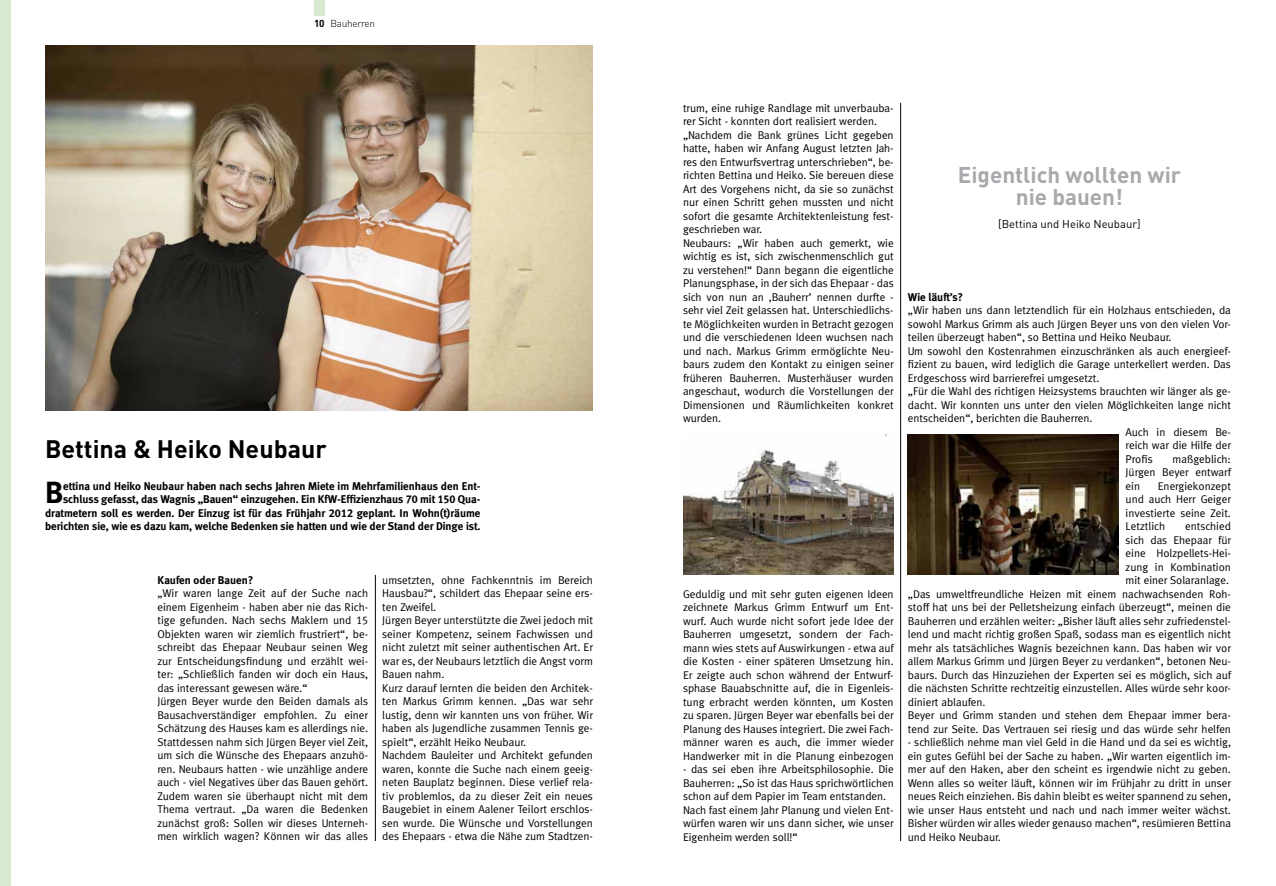
<style>
.page{position:relative;width:1276px;height:886px;background:#fff}
.page>*{position:absolute;margin:0;border:0;box-sizing:border-box;transform-origin:0 0}
.t1{font:700 30.62px "Meta";color:#000}
.t2{font:700 25px "DIN";color:#000}
.t3{font:700 22.5px/22.5px "DIN";color:#a7a9ac;text-align:center}
.t4{font:11.25px/13.5px "Meta";color:#000;text-align:justify}
.t5{font:700 11.25px/13.5px "Meta";color:#000;text-align:right}
.t6{font:11.25px "DIN";color:#000}
.t7{font:300 10px "DIN";letter-spacing:-.03em;color:#000}
.t8{font:700 10px "DIN";color:#000}
</style>
<div class="page">
<img style="left:908px;top:435px;width:210px;height:140px">
<img style="left:683px;top:435px;width:210px;height:140px">
<img style="left:45px;top:45px;width:548px;height:365px">
<hr style="left:375px;top:575px;width:1px;height:266px;background:#000">
<hr style="left:900px;top:103px;width:1px;height:738px;background:#000">
<div style="left:314px;top:0;width:11px;height:15px;background:#d8e9d2"></div>
<div style="left:0;top:0;width:11px;height:886px;background:#d8e9d2"></div>
<p class="t8" style="left:314px;top:17px;width:12px">10</p>
<p class="t7" style="left:330px;top:17px;width:46px">Bauherren</p>
<h2 class="t2" style="left:45px;top:433px;width:283px">Bettina &amp; Heiko Neubaur</h2>
<h1 class="t1" style="left:45px;top:475px;width:20px">B</h1>
<p class="t5" style="left:45px;top:479px;width:437px">ettina und Heiko Neubaur haben nach sechs Jahren Miete im Mehrfamilienhaus den Ent&shy;schluss gefasst, das Wagnis „Bauen“ einzugehen. Ein KfW-Effizienzhaus 70 mit 150 Qua&shy;dratmetern soll es werden. Der Einzug ist für das Frühjahr 2012 geplant. In Wohn(t)räume berichten sie, wie es dazu kam, welche Bedenken sie hatten und wie der Stand der Dinge ist.</p>
<p class="t5" style="left:157px;top:573px;width:97px">Kaufen oder Bauen?</p>
<p class="t4" style="left:157px;top:586px;width:212px;text-align:left">„Wir waren lange Zeit auf der Suche nach einem Eigenheim - haben aber nie das Rich&shy;tige gefunden. Nach sechs Maklern und 15<br>Objekten waren wir ziemlich frustriert“, be&shy;schreibt das Ehepaar Neubaur seinen Weg zur Entscheidungsfindung und erzählt wei&shy;ter: „Schließlich fanden wir doch ein Haus, das interessant gewesen wäre.“<br>Jürgen Beyer wurde den Beiden damals als Bausachverständiger empfohlen. Zu einer Schätzung des Hauses kam es allerdings nie.<br>Stattdessen nahm sich Jürgen Beyer viel Zeit, um sich die Wünsche des Ehepaars anzuhö&shy;ren. Neubaurs hatten - wie unzählige andere auch - viel Negatives über das Bauen gehört.<br>Zudem waren sie überhaupt nicht mit dem Thema vertraut. „Da waren die Bedenken zunächst groß: Sollen wir dieses Unterneh&shy;men wirklich wagen? Können wir das alles</p>
<p class="t4" style="left:382px;top:573px;width:212px;text-align:left">umsetzten, ohne Fachkenntnis im Bereich Hausbau?“, schildert das Ehepaar seine ers&shy;ten Zweifel.<br>Jürgen Beyer unterstützte die Zwei jedoch mit seiner Kompetenz, seinem Fachwissen und nicht zuletzt mit seiner authentischen Art. Er war es, der Neubaurs letztlich die Angst vorm Bauen nahm.<br>Kurz darauf lernten die beiden den Architek&shy;ten Markus Grimm kennen. „Das war sehr lustig, denn wir kannten uns von früher. Wir haben als Jugendliche zusammen Tennis ge&shy;spielt“, erzählt Heiko Neubaur.<br>Nachdem Bauleiter und Architekt gefunden waren, konnte die Suche nach einem geeig&shy;neten Bauplatz beginnen. Diese verlief rela&shy;tiv problemlos, da zu dieser Zeit ein neues Baugebiet in einem Aalener Teilort erschlos&shy;sen wurde. Die Wünsche und Vorstellungen des Ehepaars - etwa die Nähe zum Stadtzen-</p>
<p class="t4" style="left:683px;top:101px;width:212px;text-align:left">trum, eine ruhige Randlage mit unverbauba&shy;rer Sicht - konnten dort realisiert werden. „Nachdem die Bank grünes Licht gegeben hatte, haben wir Anfang August letzten Jah&shy;res den Entwurfsvertrag unterschrieben“, be&shy;richten Bettina und Heiko. Sie bereuen diese Art des Vorgehens nicht, da sie so zunächst nur einen Schritt gehen mussten und nicht sofort die gesamte Architektenleistung fest&shy;geschrieben war.<br>Neubaurs: „Wir haben auch gemerkt, wie wichtig es ist, sich zwischenmenschlich gut zu verstehen!“ Dann begann die eigentliche Planungsphase, in der sich das Ehepaar - das sich von nun an ‚Bauherr’ nennen durfte - sehr viel Zeit gelassen hat. Unterschiedlichs&shy;te Möglichkeiten wurden in Betracht gezogen und die verschiedenen Ideen wuchsen nach und nach. Markus Grimm ermöglichte Neu&shy;baurs zudem den Kontakt zu einigen seiner früheren Bauherren. Musterhäuser wurden angeschaut, wodurch die Vorstellungen der Dimensionen und Räumlichkeiten konkret wurden.</p>
<p class="t4" style="left:683px;top:587px;width:212px">Geduldig und mit sehr guten eigenen Ideen zeichnete Markus Grimm Entwurf um Ent&shy;wurf. Auch wurde nicht sofort jede Idee der Bauherren umgesetzt, sondern der Fach&shy;mann wies stets auf Auswirkungen - etwa auf die Kosten - einer späteren Umsetzung hin.<br>Er zeigte auch schon während der Entwurf&shy;sphase Bauabschnitte auf, die in Eigenleis&shy;tung erbracht werden könnten, um Kosten zu sparen. Jürgen Beyer war ebenfalls bei der Planung des Hauses integriert. Die zwei Fach&shy;männer waren es auch, die immer wieder Handwerker mit in die Planung einbezogen</p>
<p class="t4" style="left:683px;top:763px;width:212px;text-align:left">- das sei eben ihre Arbeitsphilosophie. Die Bauherren: „So ist das Haus sprichwörtlichen schon auf dem Papier im Team entstanden.<br>Nach fast einem Jahr Planung und vielen Ent&shy;würfen waren wir uns dann sicher, wie unser Eigenheim werden soll!“</p>
<h3 class="t3" style="left:957px;top:162px;width:225px">Eigentlich wollten wir nie bauen!</h3>
<p class="t6" style="left:998px;top:216px;width:144px">[Bettina und Heiko Neubaur]</p>
<p class="t5" style="left:908px;top:290px;width:57px">Wie läuft’s?</p>
<p class="t4" style="left:908px;top:304px;width:324px">„Wir haben uns dann letztendlich für ein Holzhaus entschieden, da</p>
<p class="t4" style="left:908px;top:317px;width:325px">sowohl Markus Grimm als auch Jürgen Beyer uns von den vielen Vor-</p>
<p class="t4" style="left:908px;top:331px;width:265px">teilen überzeugt haben“, so Bettina und Heiko Neubaur.</p>
<p class="t4" style="left:908px;top:344px;width:324px">Um sowohl den Kostenrahmen einzuschränken als auch energieef-</p>
<p class="t4" style="left:908px;top:358px;width:324px">fizient zu bauen, wird lediglich die Garage unterkellert werden. Das</p>
<p class="t4" style="left:908px;top:371px;width:193px">Erdgeschoss wird barrierefrei umgesetzt.</p>
<p class="t4" style="left:908px;top:385px;width:325px">„Für die Wahl des richtigen Heizsystems brauchten wir länger als ge-</p>
<p class="t4" style="left:908px;top:398px;width:325px">dacht. Wir konnten uns unter den vielen Möglichkeiten lange nicht</p>
<p class="t4" style="left:908px;top:412px;width:186px">entscheiden“, berichten die Bauherren.</p>
<p class="t4" style="left:1125px;top:425px;width:107px">Auch in diesem Be-</p>
<p class="t4" style="left:1125px;top:439px;width:107px">reich war die Hilfe der</p>
<p class="t4" style="left:1125px;top:452px;width:29px">Profis</p>
<p class="t4" style="left:1125px;top:452px;width:107px;text-indent:47px">maßgeblich:<br>Jürgen Beyer entwarf ein</p>
<p class="t4" style="left:1125px;top:479px;width:107px;text-indent:32px">Energiekonzept und auch Herr Geiger investierte seine Zeit.<br>Letztlich</p>
<p class="t4" style="left:1185px;top:520px;width:47px">entschied</p>
<p class="t4" style="left:1125px;top:533px;width:107px">sich das Ehepaar für</p>
<p class="t4" style="left:1125px;top:547px;width:107px">eine Holzpellets-Hei-</p>
<p class="t4" style="left:1125px;top:560px;width:107px">zung in Kombination</p>
<p class="t4" style="left:1125px;top:574px;width:105px">mit einer Solaranlage.</p>
<p class="t4" style="left:908px;top:587px;width:324px">„Das umweltfreundliche Heizen mit einem nachwachsenden Roh-</p>
<p class="t4" style="left:908px;top:601px;width:324px">stoff hat uns bei der Pelletsheizung einfach überzeugt“, meinen die</p>
<p class="t4" style="left:908px;top:614px;width:325px">Bauherren und erzählen weiter: „Bisher läuft alles sehr zufriedenstel-</p>
<p class="t4" style="left:908px;top:628px;width:325px">lend und macht richtig großen Spaß, sodass man es eigentlich nicht</p>
<p class="t4" style="left:908px;top:641px;width:325px">mehr als tatsächliches Wagnis bezeichnen kann. Das haben wir vor</p>
<p class="t4" style="left:908px;top:655px;width:324px">allem Markus Grimm und Jürgen Beyer zu verdanken“, betonen Neu-</p>
<p class="t4" style="left:908px;top:668px;width:325px">baurs. Durch das Hinzuziehen der Experten sei es möglich, sich auf</p>
<p class="t4" style="left:908px;top:682px;width:325px">die nächsten Schritte rechtzeitig einzustellen. Alles würde sehr koor-</p>
<p class="t4" style="left:908px;top:695px;width:79px">diniert ablaufen.</p>
<p class="t4" style="left:908px;top:709px;width:324px">Beyer und Grimm standen und stehen dem Ehepaar immer bera-</p>
<p class="t4" style="left:908px;top:722px;width:325px">tend zur Seite. Das Vertrauen sei riesig und das würde sehr helfen</p>
<p class="t4" style="left:908px;top:736px;width:325px">- schließlich nehme man viel Geld in die Hand und da sei es wichtig, ein gutes Gefühl bei der Sache zu haben. „Wir warten eigentlich im&shy;mer auf den Haken, aber den scheint es irgendwie nicht zu geben.<br>Wenn alles so weiter läuft, können wir im Frühjahr zu dritt in unser neues Reich einziehen. Bis dahin bleibt es weiter spannend zu sehen, wie unser Haus entsteht und nach und nach immer weiter wächst.<br>Bisher würden wir alles wieder genauso machen“, resümieren Bettina und Heiko Neubaur.</p>
</div>
